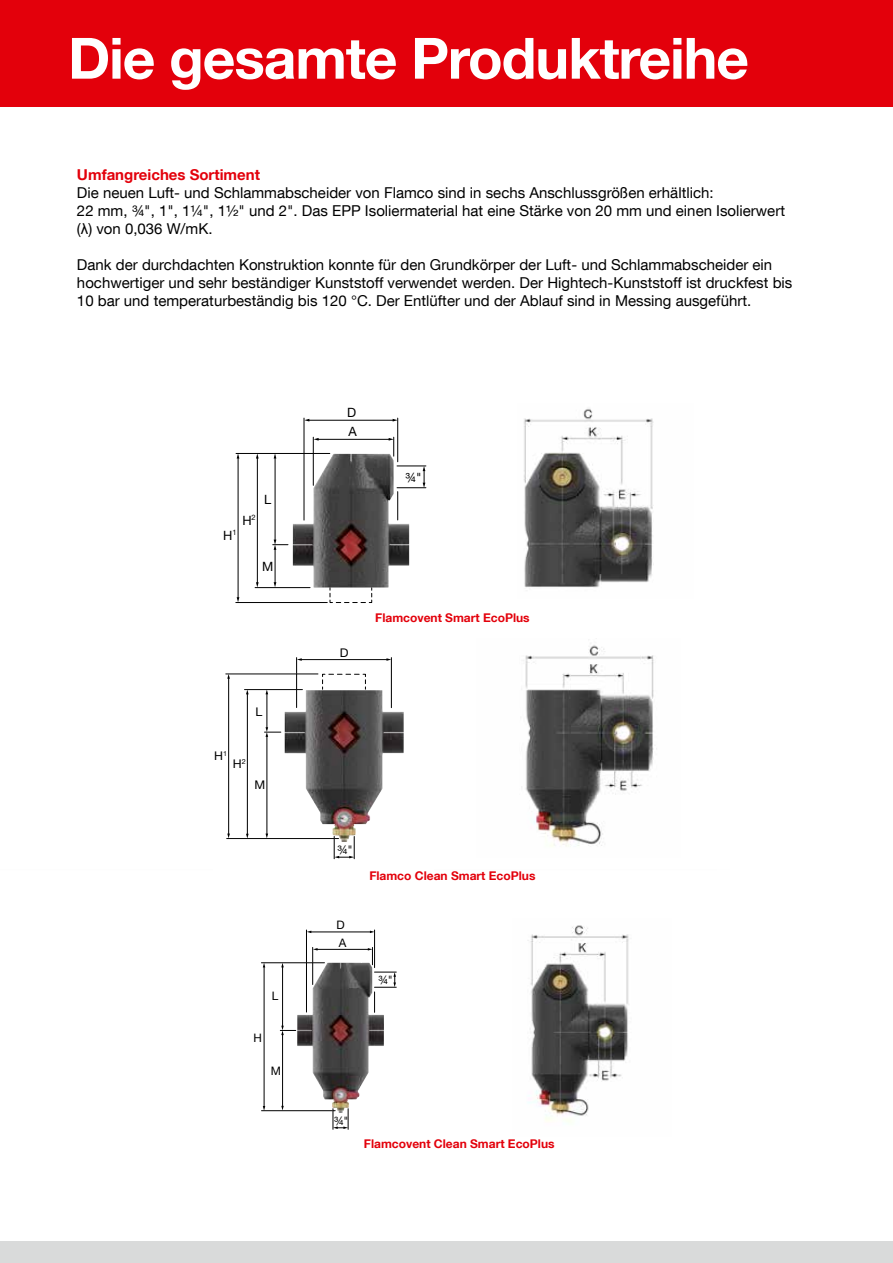
<style>
.page{position:relative;width:893px;height:1263px;background:#fff}
.page>*{position:absolute;margin:0;border:0;box-sizing:border-box;transform-origin:0 0}
.t1{font:700 57px "Helvetica Neue LT Com";letter-spacing:-.02em;color:#fff}
.t2{font:15px/18px "Helvetica Neue LT Com";color:#000}
.t3{font:700 15px "Helvetica Neue LT Com";color:#e3000b}
.t4{font:12.9px/19px "Helvetica Neue LT Com";color:#000}
.t5{font:700 12px "Helvetica Neue LT Com";color:#e3000b}
.t6{font:12px "Helvetica Neue LT Com";color:#000}
.t7{font:11.7px/17.4px "Helvetica Neue LT Com";color:#000}
.t8{font:7.05px "Helvetica Neue LT Com";color:#000}
.s1{font-family:"Arial"}
</style>
<div class="page">
<img style="left:293px;top:454px;width:116px;height:133px">
<hr style="left:308px;top:420px;width:86px;height:1px;background:#000">
<hr style="left:318px;top:439px;width:72px;height:1px;background:#000">
<svg style="left:314px;top:438px;width:5px;height:3px"></svg>
<hr style="left:275px;top:458px;width:1px;height:82px;background:#000">
<hr style="left:275px;top:549px;width:1px;height:34px;background:#000">
<hr style="left:257px;top:458px;width:1px;height:125px;background:#000">
<hr style="left:238px;top:458px;width:1px;height:140px;background:#000">
<hr style="left:304px;top:418px;width:1px;height:102px;background:#000">
<hr style="left:397px;top:418px;width:1px;height:44px;background:#000">
<hr style="left:313px;top:437px;width:1px;height:48px;background:#000">
<svg style="left:389px;top:437px;width:5px;height:19px"></svg>
<svg style="left:273px;top:540px;width:15px;height:10px"></svg>
<hr style="left:255px;top:587px;width:55px;height:1px;background:#000">
<hr style="left:236px;top:602px;width:91px;height:1px;background:#000">
<hr style="left:236px;top:453px;width:94px;height:1px;background:#000">
<svg style="left:397px;top:466px;width:29px;height:54px"></svg>
<svg style="left:330px;top:588px;width:42px;height:15px"></svg>
<img style="left:523px;top:643px;width:134px;height:204px">
<img style="left:297px;top:963px;width:87px;height:150px">
<hr style="left:310px;top:932px;width:61px;height:1px;background:#000">
<hr style="left:317px;top:949px;width:52px;height:1px;background:#000">
<hr style="left:282px;top:1034px;width:1px;height:73px;background:#000">
<hr style="left:282px;top:966px;width:1px;height:60px;background:#000">
<hr style="left:264px;top:966px;width:1px;height:141px;background:#000">
<hr style="left:306px;top:930px;width:1px;height:82px;background:#000">
<hr style="left:374px;top:930px;width:1px;height:37px;background:#000">
<hr style="left:312px;top:947px;width:1px;height:37px;background:#000">
<svg style="left:368px;top:947px;width:5px;height:18px"></svg>
<hr style="left:261px;top:1110px;width:74px;height:1px;background:#000">
<svg style="left:280px;top:1026px;width:16px;height:9px"></svg>
<svg style="left:374px;top:972px;width:22px;height:40px"></svg>
<svg style="left:333px;top:1109px;width:16px;height:20px"></svg>
<hr style="left:261px;top:962px;width:63px;height:1px;background:#000">
<img style="left:528px;top:925px;width:101px;height:197px">
<div style="left:0;top:0;width:893px;height:106px;background:#e3000b"></div>
<div style="left:0;top:1242px;width:893px;height:21px;background:#d9dada"></div>
<img style="left:285px;top:690px;width:119px;height:152px">
<hr style="left:301px;top:659px;width:86px;height:1px;background:#000">
<svg style="left:297px;top:658px;width:5px;height:3px"></svg>
<svg style="left:386px;top:658px;width:5px;height:3px"></svg>
<hr style="left:267px;top:736px;width:1px;height:98px;background:#000">
<hr style="left:267px;top:693px;width:1px;height:35px;background:#000">
<hr style="left:247px;top:693px;width:1px;height:142px;background:#000">
<hr style="left:228px;top:678px;width:1px;height:156px;background:#000">
<svg style="left:227px;top:833px;width:3px;height:5px"></svg>
<hr style="left:296px;top:658px;width:1px;height:49px;background:#000">
<hr style="left:391px;top:658px;width:1px;height:50px;background:#000">
<hr style="left:227px;top:838px;width:112px;height:1px;background:#000">
<svg style="left:264px;top:727px;width:17px;height:10px"></svg>
<svg style="left:334px;top:836px;width:21px;height:23px"></svg>
<hr style="left:244px;top:689px;width:58px;height:1px;background:#000">
<hr style="left:226px;top:674px;width:92px;height:1px;background:#000">
<svg style="left:322px;top:674px;width:44px;height:15px"></svg>
<img style="left:523px;top:408px;width:131px;height:180px">
<h1 class="t1" style="left:68px;top:22px;width:682px">Die gesamte Produktreihe</h1>
<p class="t3" style="left:77px;top:165px;width:185px">Umfangreiches Sortiment</p>
<p class="t2" style="left:77px;top:183px;width:710px">Die neuen Luft- und Schlammabscheider von Flamco sind in sechs Anschlussgrößen erhältlich:<br>22 mm, ¾", 1", 1¼", 1½" und 2". Das EPP Isoliermaterial hat eine Stärke von 20 mm und einen Isolierwert (<span class="s1">λ</span>) von 0,036 W/mK.</p>
<p class="t2" style="left:77px;top:255px;width:717px">Dank der durchdachten Konstruktion konnte für den Grundkörper der Luft- und Schlammabscheider ein hochwertiger und sehr beständiger Kunststoff verwendet werden. Der Hightech-Kunststoff ist druckfest bis<br>10 bar und temperaturbeständig bis 120 °C. Der Entlüfter und der Ablauf sind in Messing ausgeführt.</p>
<p class="t4" style="left:223px;top:525px;width:15px">H<sup>1</sup></p>
<p class="t4" style="left:242px;top:510px;width:15px">H<sup>2</sup></p>
<p class="t4" style="left:264px;top:490px;width:9px">L</p>
<p class="t4" style="left:262px;top:556px;width:13px">M</p>
<p class="t6" style="left:256px;top:704px;width:8px">L</p>
<p class="t8" style="left:223px;top:749px;width:6px">1</p>
<p class="t6" style="left:214px;top:748px;width:10px">H</p>
<p class="t6" style="left:233px;top:756px;width:14px">H<sup>2</sup></p>
<p class="t6" style="left:254px;top:777px;width:12px">M</p>
<p class="t7" style="left:272px;top:987px;width:8px">L</p>
<p class="t7" style="left:253px;top:1028px;width:10px">H</p>
<p class="t7" style="left:271px;top:1062px;width:12px">M</p>
<p class="t4" style="left:347px;top:403px;width:11px">D<br>A</p>
<p class="t4" style="left:405px;top:467px;width:18px">¾"</p>
<p class="t6" style="left:340px;top:645px;width:10px">D</p>
<p class="t5" style="left:375px;top:610px;width:156px">Flamcovent Smart EcoPlus</p>
<p class="t6" style="left:337px;top:842px;width:17px">¾"</p>
<p class="t7" style="left:336px;top:916px;width:12px">D<br>A</p>
<p class="t5" style="left:369px;top:868px;width:168px">Flamco Clean Smart EcoPlus</p>
<p class="t7" style="left:378px;top:971px;width:16px">¾"</p>
<p class="t7" style="left:334px;top:1112px;width:16px">¾"</p>
<p class="t5" style="left:364px;top:1136px;width:192px">Flamcovent Clean Smart EcoPlus</p>
</div>
